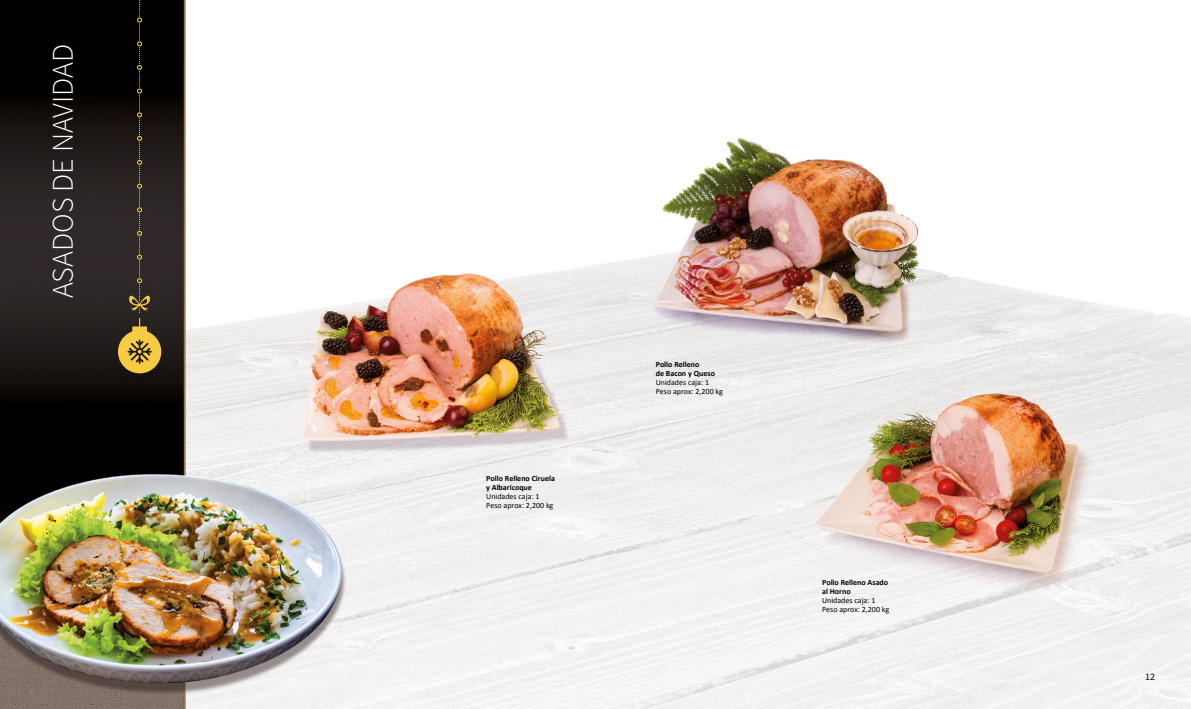
<style>
.page{position:relative;width:1191px;height:709px;background:#fff}
.page>*{position:absolute;margin:0;border:0;box-sizing:border-box;transform-origin:0 0}
.t1{font:300 30px "Source Sans Pro";color:#fff}
.t2{font:10px "Source Sans Pro";color:#000}
.t3{font:8px/9px "Calibri";color:#000}
.t4{font:700 8px/9px "Calibri";color:#000}
</style>
<div class="page">
<img style="left:0;top:0;width:1191px;height:709px">
<svg style="left:118px;top:0;width:43px;height:373px"></svg>
<h1 class="t1" style="left:44px;top:298px;width:256px;rotate:-90deg">ASADOS DE NAVIDAD</h1>
<p class="t4" style="left:486px;top:473px;width:70px">Pollo Relleno Ciruela y Albaricoque</p>
<p class="t3" style="left:486px;top:491px;width:69px">Unidades caja: 1<br>Peso aprox: 2,200 kg</p>
<p class="t4" style="left:656px;top:359px;width:61px">Pollo Relleno<br>de Bacon y Queso</p>
<p class="t3" style="left:656px;top:377px;width:69px">Unidades caja: 1<br>Peso aprox: 2,200 kg</p>
<p class="t4" style="left:822px;top:577px;width:68px">Pollo Relleno Asado al Horno</p>
<p class="t3" style="left:822px;top:595px;width:69px">Unidades caja: 1<br>Peso aprox: 2,200 kg</p>
<p class="t2" style="left:1145px;top:670px;width:11px">12</p>
</div>
